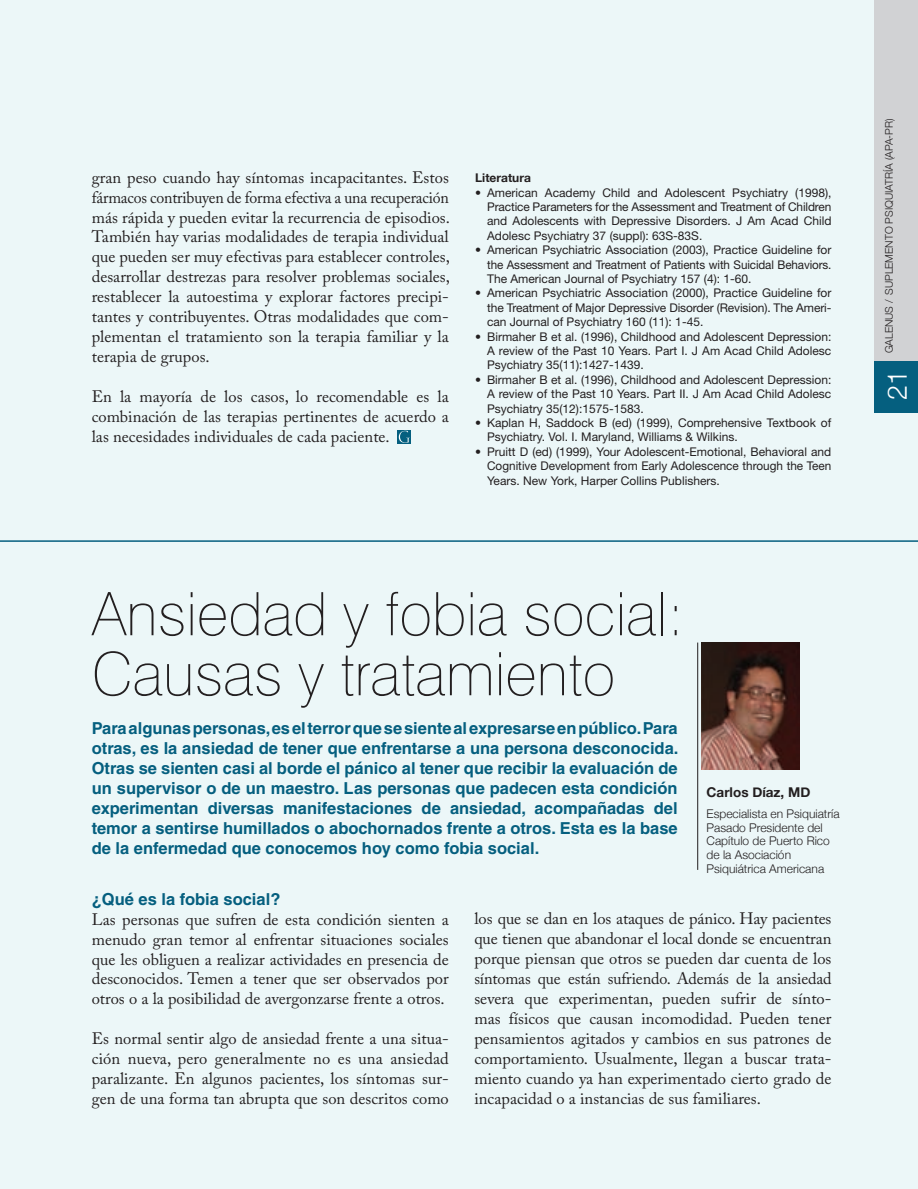
<style>
.page{position:relative;width:918px;height:1189px;background:#ecf7f8}
.page>*{position:absolute;margin:0;border:0;box-sizing:border-box;transform-origin:0 0}
.t1{font:100 60px/60px "Swiss 721 BT";color:#231f20}
.t2{font:300 27px "Helvetica Neue";color:#fff}
.t3{font:16.5px/20px "Adobe Caslon Pro";color:#231f20;text-align:justify}
.t4{font:700 16.5px/20px "Helvetica LT Std";color:#055f7f;text-align:justify}
.t5{font:700 13.5px "Helvetica Neue";color:#231f20}
.t6{font:12px/14.4px "Helvetica Neue";color:#231f20;text-align:justify}
.t7{font:300 12px/13.5px "Helvetica Neue";color:#231f20}
.t8{font:700 12px "Helvetica Neue";color:#231f20}
.t9{font:300 10.5px "Helvetica Neue";color:#231f20}
</style>
<div class="page">
<svg style="left:397px;top:430px;width:14px;height:14px"></svg>
<svg style="left:399px;top:431px;width:11px;height:12px"></svg>
<img style="left:701px;top:642px;width:98px;height:127px">
<hr style="left:0;top:540px;width:918px;height:2px;background:#055f7f">
<hr style="left:697px;top:642px;width:1px;height:228px;background:#231f20">
<div style="left:874px;top:0;width:44px;height:413px;background:#d1d2d4"></div>
<div style="left:874px;top:362px;width:44px;height:51px;background:#055f7f"></div>
<p class="t3" style="left:92px;top:167px;width:360px">gran peso cuando hay síntomas incapacitantes. Estos fármacos contribuyen de forma efectiva a una recuperación más rápida y pueden evitar la recurrencia de episodios.<br>También hay varias modalidades de terapia individual que pueden ser muy efectivas para establecer controles, desarrollar destrezas para resolver problemas sociales, restablecer la autoestima y explorar factores precipi&shy;tantes y contribuyentes. Otras modalidades que com&shy;plementan el tratamiento son la terapia familiar y la terapia de grupos.</p>
<p class="t3" style="left:92px;top:386px;width:358px">En la mayoría de los casos, lo recomendable es la combinación de las terapias pertinentes de acuerdo a las necesidades individuales de cada paciente.</p>
<p class="t8" style="left:475px;top:170px;width:57px">Literatura</p>
<p class="t6" style="left:487px;top:185px;width:346px;text-indent:-12px">• American Academy Child and Adolescent Psychiatry (1998), Practice Parameters for the Assessment and Treatment of Children and Adolescents with Depressive Disorders. J Am Acad Child Adolesc Psychiatry 37 (suppl): 63S-83S.</p>
<p class="t6" style="left:487px;top:243px;width:346px;text-indent:-12px">• American Psychiatric Association (2003), Practice Guideline for the Assessment and Treatment of Patients with Suicidal Behaviors.<br>The American Journal of Psychiatry 157 (4): 1-60.</p>
<p class="t6" style="left:487px;top:286px;width:346px;text-indent:-12px">• American Psychiatric Association (2000), Practice Guideline for the Treatment of Major Depressive Disorder (Revision). The Ameri&shy;can Journal of Psychiatry 160 (11): 1-45.</p>
<p class="t6" style="left:487px;top:329px;width:346px;text-indent:-12px">• Birmaher B et al. (1996), Childhood and Adolescent Depression:<br>A review of the Past 10 Years. Part I. J Am Acad Child Adolesc Psychiatry 35(11):1427-1439.</p>
<p class="t6" style="left:487px;top:372px;width:346px;text-indent:-12px">• Birmaher B et al. (1996), Childhood and Adolescent Depression:<br>A review of the Past 10 Years. Part II. J Am Acad Child Adolesc Psychiatry 35(12):1575-1583.</p>
<p class="t6" style="left:487px;top:415px;width:346px;text-indent:-12px">• Kaplan H, Saddock B (ed) (1999), Comprehensive Textbook of<br>Psychiatry. Vol. I. Maryland, Williams &amp; Wilkins.</p>
<p class="t6" style="left:487px;top:444px;width:346px;text-indent:-12px">• Pruitt D (ed) (1999), Your Adolescent-Emotional, Behavioral and Cognitive Development from Early Adolescence through the Teen Years. New York, Harper Collins Publishers.</p>
<h1 class="t1" style="left:92px;top:583px;width:594px">Ansiedad y fobia social:<br>Causas y tratamiento</h1>
<p class="t4" style="left:92px;top:718px;width:588px">Para algunas personas, es el terror que se siente al expresarse en público. Para otras, es la ansiedad de tener que enfrentarse a una persona desconocida.<br>Otras se sienten casi al borde el pánico al tener que recibir la evaluación de un supervisor o de un maestro. Las personas que padecen esta condición experimentan diversas manifestaciones de ansiedad, acompañadas del temor a sentirse humillados o abochornados frente a otros. Esta es la base de la enfermedad que conocemos hoy como fobia social.</p>
<p class="t4" style="left:92px;top:888px;width:190px">¿Qué es la fobia social?</p>
<p class="t3" style="left:92px;top:909px;width:358px">Las personas que sufren de esta condición sienten a menudo gran temor al enfrentar situaciones sociales que les obliguen a realizar actividades en presencia de desconocidos. Temen a tener que ser observados por otros o a la posibilidad de avergonzarse frente a otros.</p>
<p class="t3" style="left:92px;top:1028px;width:358px">Es normal sentir algo de ansiedad frente a una situa&shy;ción nueva, pero generalmente no es una ansiedad paralizante. En algunos pacientes, los síntomas sur&shy;gen de una forma tan abrupta que son descritos como</p>
<p class="t5" style="left:706px;top:784px;width:105px">Carlos Díaz, MD</p>
<p class="t7" style="left:706px;top:807px;width:135px">Especialista en Psiquiatría<br>Pasado Presidente del<br>Capítulo de Puerto Rico de la Asociación<br>Psiquiátrica Americana</p>
<p class="t3" style="left:474px;top:909px;width:358px">los que se dan en los ataques de pánico. Hay pacientes que tienen que abandonar el local donde se encuentran porque piensan que otros se pueden dar cuenta de los síntomas que están sufriendo. Además de la ansiedad severa que experimentan, pueden sufrir de sínto&shy;mas físicos que causan incomodidad. Pueden tener pensamientos agitados y cambios en sus patrones de comportamiento. Usualmente, llegan a buscar trata&shy;miento cuando ya han experimentado cierto grado de incapacidad o a instancias de sus familiares.</p>
<p class="t9" style="left:882px;top:353px;width:236px;rotate:-90deg">GALENUS / Suplemento PSIQUIATRÍA (APA-PR)</p>
<h2 class="t2" style="left:880px;top:400px;width:32px;rotate:-90deg">21</h2>
</div>
